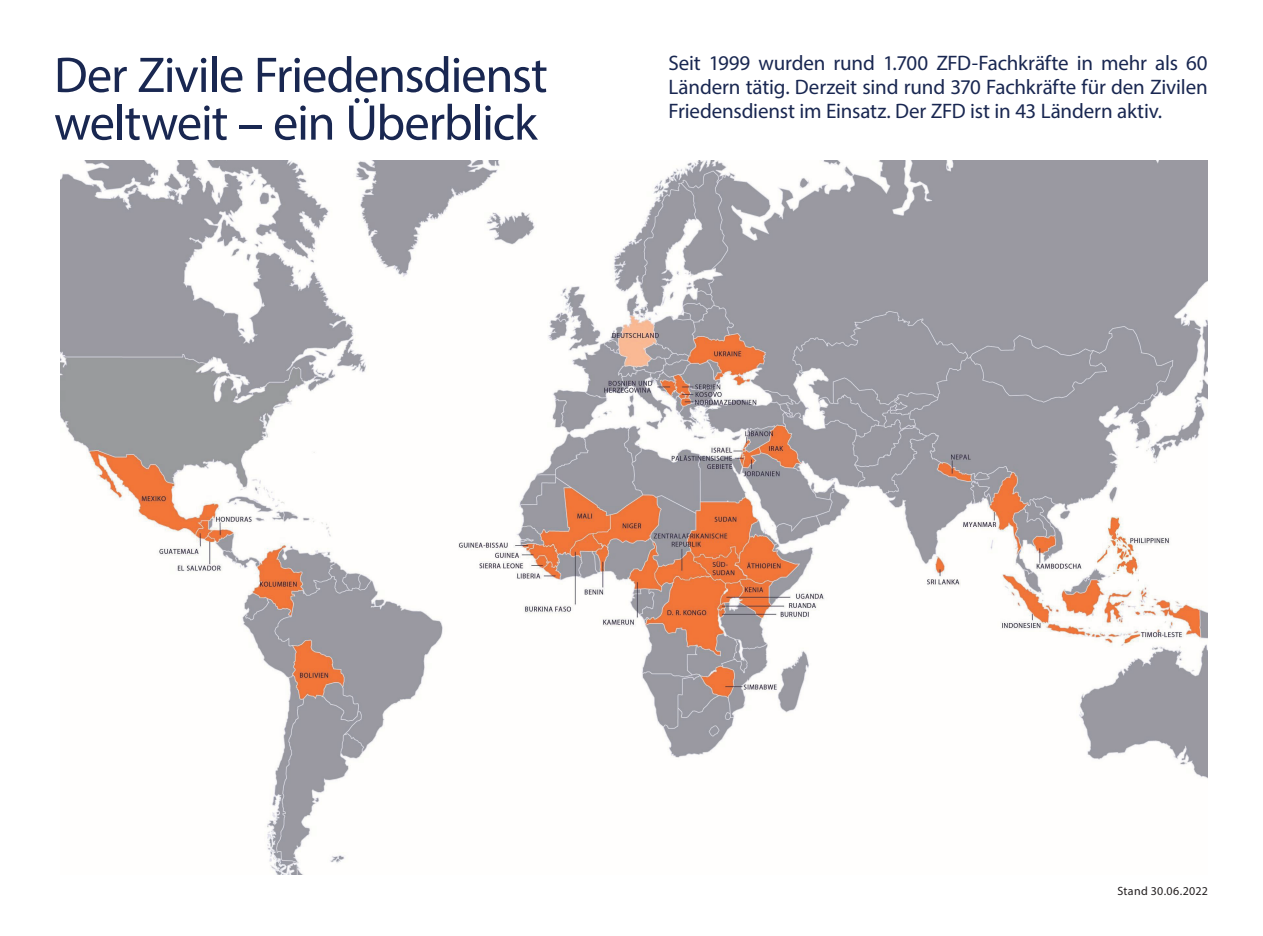
<style>
.page{position:relative;width:1263px;height:936px;background:#fff}
.page>*{position:absolute;margin:0;border:0;box-sizing:border-box;transform-origin:0 0}
.t1{font:50.55px/47.7px "Myriad Pro";letter-spacing:-.025em;color:#192751}
.t2{font:21px/24px "Myriad Pro";letter-spacing:-.005em;color:#192751;text-align:justify}
.t3{font:12px "Myriad Pro";letter-spacing:.025em;color:#231f20}
</style>
<div class="page">
<img style="left:61px;top:161px;width:1147px;height:713px">
<h1 class="t1" style="left:54px;top:50px;width:495px">Der Zivile Friedensdienst weltweit – ein Überblick</h1>
<p class="t2" style="left:668px;top:50px;width:541px">Seit 1999 wurden rund 1.700 ZFD-Fachkräfte in mehr als 60<br>Ländern tätig. Derzeit sind rund 370 Fachkräfte für den Zivilen Friedensdienst im Einsatz. Der ZFD ist in 43 Ländern aktiv.</p>
<p class="t3" style="left:1117px;top:883px;width:92px">Stand 30.06.2022</p>
</div>
